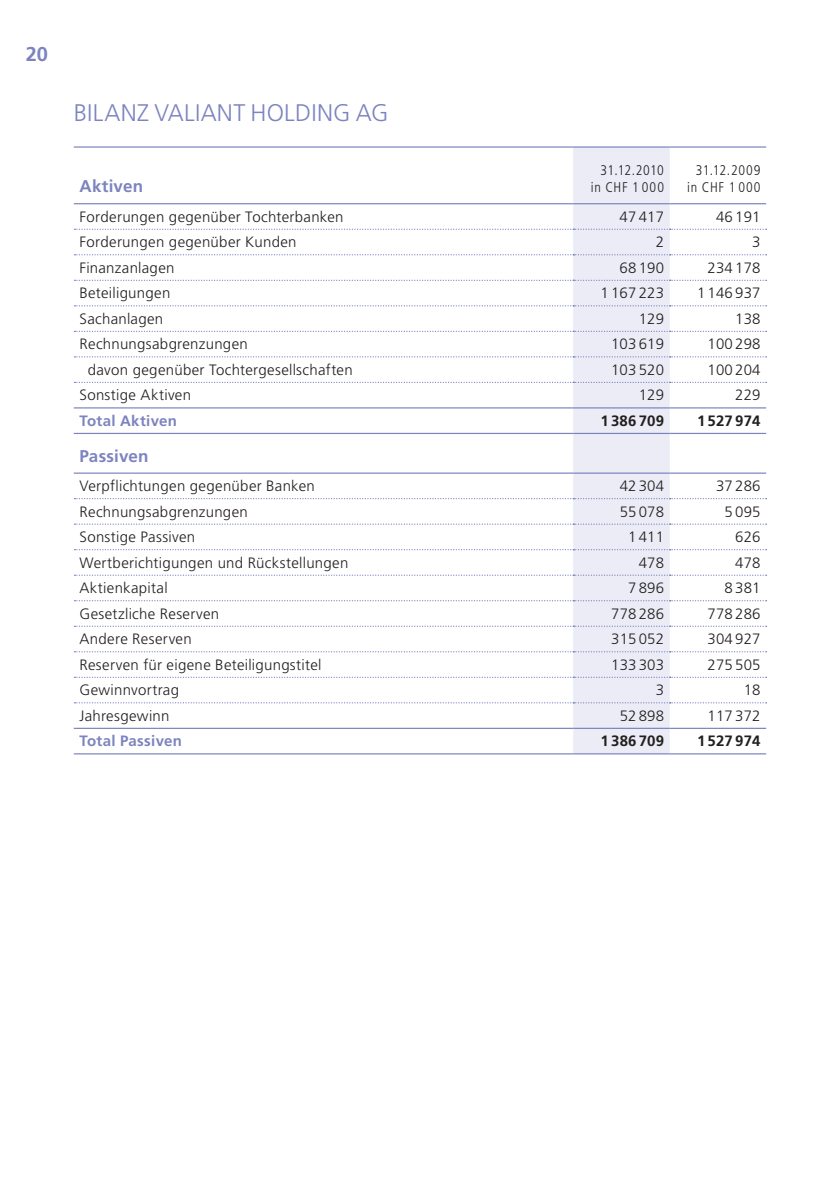
<style>
.page{position:relative;width:840px;height:1191px;background:#fff}
.page>*{position:absolute;margin:0;border:0;box-sizing:border-box;transform-origin:0 0}
.t1{font:300 24px "Frutiger LT Std";letter-spacing:-.01em;color:#7c83bf}
.t2{font:700 20px "Frutiger LT Std";color:#7c83bf}
.t3{font:700 17px "Frutiger LT Std";letter-spacing:.015em;color:#7c83bf}
.t4{font:300 15px "Frutiger LT Std";letter-spacing:.015em;color:#231f20}
.t5{font:700 15px "Frutiger LT Std";letter-spacing:.01em;color:#231f20}
.t6{font:700 15px "Frutiger LT Std";letter-spacing:.02em;color:#7c83bf}
.t7{font:300 condensed 14px/17px "Frutiger LT Std";letter-spacing:.05em;color:#231f20;text-align:right}
</style>
<div class="page">
<div style="left:573px;top:148px;width:96px;height:605px;background:#ebecf5"></div>
<hr style="left:74px;top:146px;width:499px;height:2px;background:#7c83bf">
<hr style="left:573px;top:146px;width:96px;height:2px;background:#7c83bf">
<hr style="left:669px;top:146px;width:96px;height:2px;background:#7c83bf">
<hr style="left:74px;top:433px;width:499px;height:1px;background:#7c83bf">
<hr style="left:74px;top:753px;width:499px;height:1px;background:#7c83bf">
<hr style="left:74px;top:407px;width:499px;height:1px;background:#7c83bf">
<hr style="left:74px;top:727px;width:499px;height:2px;background:#7c83bf">
<hr style="left:74px;top:472px;width:499px;height:2px;background:#7c83bf">
<hr style="left:74px;top:203px;width:499px;height:1px;background:#7c83bf">
<hr style="left:573px;top:203px;width:96px;height:1px;background:#7c83bf">
<hr style="left:669px;top:203px;width:96px;height:1px;background:#7c83bf">
<svg style="left:74px;top:229px;width:692px;height:1px"></svg>
<svg style="left:74px;top:254px;width:692px;height:1px"></svg>
<svg style="left:74px;top:280px;width:692px;height:1px"></svg>
<svg style="left:74px;top:305px;width:692px;height:1px"></svg>
<svg style="left:74px;top:331px;width:692px;height:1px"></svg>
<svg style="left:74px;top:356px;width:692px;height:1px"></svg>
<svg style="left:74px;top:382px;width:692px;height:1px"></svg>
<hr style="left:573px;top:407px;width:96px;height:1px;background:#7c83bf">
<hr style="left:669px;top:407px;width:96px;height:1px;background:#7c83bf">
<svg style="left:74px;top:498px;width:692px;height:1px"></svg>
<svg style="left:74px;top:523px;width:692px;height:2px"></svg>
<svg style="left:74px;top:549px;width:692px;height:1px"></svg>
<svg style="left:74px;top:574px;width:692px;height:2px"></svg>
<svg style="left:74px;top:600px;width:692px;height:1px"></svg>
<svg style="left:74px;top:625px;width:692px;height:2px"></svg>
<svg style="left:74px;top:651px;width:692px;height:1px"></svg>
<svg style="left:74px;top:676px;width:692px;height:2px"></svg>
<svg style="left:74px;top:702px;width:692px;height:1px"></svg>
<hr style="left:573px;top:433px;width:96px;height:1px;background:#7c83bf">
<hr style="left:669px;top:433px;width:96px;height:1px;background:#7c83bf">
<hr style="left:573px;top:753px;width:96px;height:1px;background:#7c83bf">
<hr style="left:669px;top:753px;width:96px;height:1px;background:#7c83bf">
<hr style="left:573px;top:472px;width:96px;height:2px;background:#7c83bf">
<hr style="left:669px;top:472px;width:96px;height:2px;background:#7c83bf">
<hr style="left:573px;top:727px;width:96px;height:2px;background:#7c83bf">
<hr style="left:669px;top:727px;width:96px;height:2px;background:#7c83bf">
<h2 class="t2" style="left:26px;top:43px;width:24px">20</h2>
<h1 class="t1" style="left:74px;top:100px;width:108px">Bilanz Valia</h1>
<h1 class="t1" style="left:217px;top:100px;width:173px">nt Holding AG</h1>
<p class="t3" style="left:79px;top:176px;width:65px">Aktiven</p>
<p class="t7" style="left:590px;top:162px;width:75px">31.12.2010 in CHF 1 000</p>
<p class="t7" style="left:687px;top:162px;width:75px">31.12.2009 in CHF 1 000</p>
<p class="t4" style="left:79px;top:208px;width:265px">Forderungen gegenüber Tochterbanken</p>
<p class="t4" style="left:619px;top:208px;width:46px">47 417</p>
<p class="t4" style="left:715px;top:208px;width:46px">46 191</p>
<p class="t4" style="left:79px;top:234px;width:218px">Forderungen gegenüber Kunden</p>
<p class="t4" style="left:655px;top:234px;width:10px">2</p>
<p class="t4" style="left:751px;top:234px;width:10px">3</p>
<p class="t4" style="left:79px;top:259px;width:96px">Finanzanlagen</p>
<p class="t4" style="left:619px;top:259px;width:46px">68 190</p>
<p class="t4" style="left:707px;top:259px;width:54px">234 178</p>
<p class="t4" style="left:79px;top:285px;width:92px">Beteiligungen</p>
<p class="t4" style="left:600px;top:285px;width:65px">1 167 223</p>
<p class="t4" style="left:696px;top:285px;width:65px">1 146 937</p>
<p class="t4" style="left:79px;top:310px;width:85px">Sachanlagen</p>
<p class="t4" style="left:638px;top:310px;width:27px">129</p>
<p class="t4" style="left:734px;top:310px;width:27px">138</p>
<p class="t4" style="left:79px;top:336px;width:170px">Rechnungsabgrenzungen</p>
<p class="t4" style="left:610px;top:336px;width:54px">103 619</p>
<p class="t4" style="left:707px;top:336px;width:54px">100 298</p>
<p class="t4" style="left:88px;top:361px;width:266px">davon gegenüber Tochtergesellschaften</p>
<p class="t4" style="left:610px;top:361px;width:54px">103 520</p>
<p class="t4" style="left:707px;top:361px;width:54px">100 204</p>
<p class="t4" style="left:79px;top:387px;width:113px">Sonstige Aktiven</p>
<p class="t4" style="left:638px;top:387px;width:27px">129</p>
<p class="t4" style="left:734px;top:387px;width:27px">229</p>
<p class="t6" style="left:79px;top:412px;width:99px">Total Aktiven</p>
<p class="t5" style="left:600px;top:412px;width:65px">1 386 709</p>
<p class="t5" style="left:696px;top:412px;width:65px">1 527 974</p>
<p class="t3" style="left:79px;top:446px;width:71px">Passiven</p>
<p class="t4" style="left:79px;top:477px;width:237px">Verpflichtungen gegenüber Banken</p>
<p class="t4" style="left:619px;top:477px;width:46px">42 304</p>
<p class="t4" style="left:715px;top:477px;width:46px">37 286</p>
<p class="t4" style="left:79px;top:503px;width:170px">Rechnungsabgrenzungen</p>
<p class="t4" style="left:619px;top:503px;width:46px">55 078</p>
<p class="t4" style="left:724px;top:503px;width:37px">5 095</p>
<p class="t4" style="left:79px;top:528px;width:117px">Sonstige Passiven</p>
<p class="t4" style="left:627px;top:528px;width:37px">1 411</p>
<p class="t4" style="left:734px;top:528px;width:27px">626</p>
<p class="t4" style="left:79px;top:554px;width:270px">Wertberichtigungen und Rückstellungen</p>
<p class="t4" style="left:638px;top:554px;width:27px">478</p>
<p class="t4" style="left:734px;top:554px;width:27px">478</p>
<p class="t4" style="left:79px;top:579px;width:90px">Aktienkapital</p>
<p class="t4" style="left:627px;top:579px;width:37px">7 896</p>
<p class="t4" style="left:724px;top:579px;width:37px">8 381</p>
<p class="t4" style="left:79px;top:605px;width:141px">Gesetzliche Reserven</p>
<p class="t4" style="left:610px;top:605px;width:54px">778 286</p>
<p class="t4" style="left:707px;top:605px;width:54px">778 286</p>
<p class="t4" style="left:79px;top:630px;width:114px">Andere Reserven</p>
<p class="t4" style="left:610px;top:630px;width:54px">315 052</p>
<p class="t4" style="left:707px;top:630px;width:54px">304 927</p>
<p class="t4" style="left:79px;top:656px;width:243px">Reserven für eigene Beteiligungstitel</p>
<p class="t4" style="left:610px;top:656px;width:54px">133 303</p>
<p class="t4" style="left:707px;top:656px;width:54px">275 505</p>
<p class="t4" style="left:79px;top:681px;width:101px">Gewinnvortrag</p>
<p class="t4" style="left:655px;top:681px;width:10px">3</p>
<p class="t4" style="left:743px;top:681px;width:18px">18</p>
<p class="t4" style="left:79px;top:707px;width:91px">Jahresgewinn</p>
<p class="t4" style="left:619px;top:707px;width:46px">52 898</p>
<p class="t4" style="left:707px;top:707px;width:54px">117 372</p>
<p class="t6" style="left:79px;top:732px;width:104px">Total Passiven</p>
<p class="t5" style="left:600px;top:732px;width:65px">1 386 709</p>
<p class="t5" style="left:696px;top:732px;width:65px">1 527 974</p>
</div>
